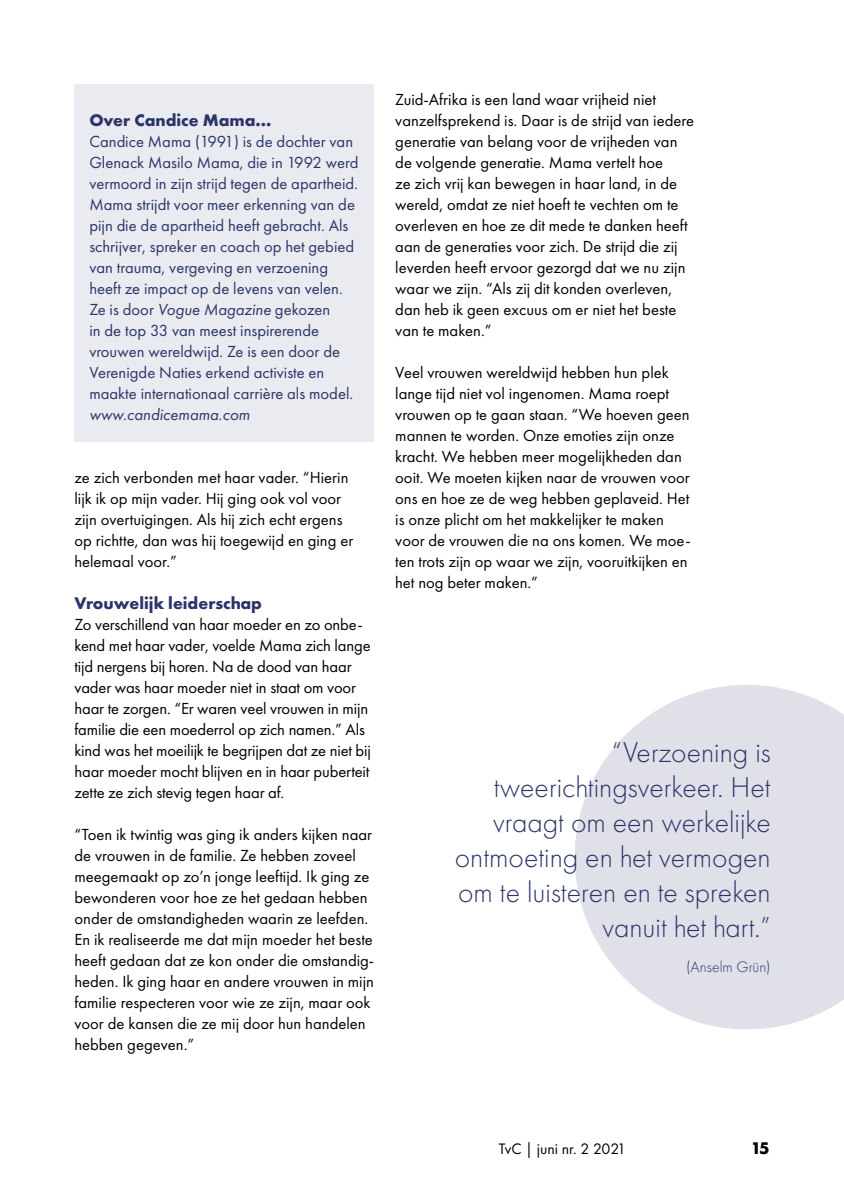
<style>
.page{position:relative;width:844px;height:1191px;background:#fff}
.page>*{position:absolute;margin:0;border:0;box-sizing:border-box;transform-origin:0 0}
.t1{font:300 29.75px/35px "Futura PT";color:#2b3469;text-align:right}
.t2{font:700 17.5px "Futura PT";color:#2b3469}
.t3{font:700 17.5px "Futura PT";color:#000}
.t4{font:16.62px/21px "Futura PT";color:#000}
.t5{font:16.62px/21px "Futura PT";color:#2b3469}
.t6{font:italic 16.62px "Futura PT";color:#2b3469}
.t7{font:15.75px "Futura PT";color:#000}
.t8{font:300 15.75px "Futura PT";color:#2b3469}
.s1{font-style:italic}
</style>
<div class="page">
<div style="left:74px;top:84px;width:300px;height:357px;background:#eaebf0"></div>
<svg style="left:575px;top:685px;width:268px;height:344px;fill:#dfe0e8"></svg>
<p class="t2" style="left:89px;top:109px;width:184px">Over Candice Mama...</p>
<p class="t5" style="left:89px;top:131px;width:270px">Candice Mama (1991) is de dochter van Glenack Masilo Mama, die in 1992 werd vermoord in zijn strijd tegen de apartheid.<br>Mama strijdt voor meer erkenning van de pijn die de apartheid heeft gebracht. Als schrijver, spreker en coach op het gebied van trauma, vergeving en verzoening heeft ze impact op de levens van velen.<br>Ze is door <span class="s1">Vogue Magazine</span> gekozen<br>in de top 33 van meest inspirerende vrouwen wereldwijd. Ze is een door de Verenigde Naties erkend activiste en maakte internationaal carrière als model.</p>
<p class="t6" style="left:89px;top:405px;width:162px">www.candicemama.com</p>
<p class="t4" style="left:74px;top:467px;width:280px">ze zich verbonden met haar vader. “Hierin lijk ik op mijn vader. Hij ging ook vol voor zijn overtuigingen. Als hij zich echt ergens op richtte, dan was hij toegewijd en ging er helemaal voor.”</p>
<p class="t2" style="left:74px;top:592px;width:189px">Vrouwelijk leiderschap</p>
<p class="t4" style="left:74px;top:614px;width:298px">Zo verschillend van haar moeder en zo onbe&shy;kend met haar vader, voelde Mama zich lange tijd nergens bij horen. Na de dood van haar vader was haar moeder niet in staat om voor haar te zorgen. “Er waren veel vrouwen in mijn familie die een moederrol op zich namen.” Als kind was het moeilijk te begrijpen dat ze niet bij haar moeder mocht blijven en in haar puberteit zette ze zich stevig tegen haar af.</p>
<p class="t4" style="left:74px;top:824px;width:301px">“Toen ik twintig was ging ik anders kijken naar de vrouwen in de familie. Ze hebben zoveel meegemaakt op zo’n jonge leeftijd. Ik ging ze bewonderen voor hoe ze het gedaan hebben onder de omstandigheden waarin ze leefden.<br>En ik realiseerde me dat mijn moeder het beste heeft gedaan dat ze kon onder die omstandig&shy;heden. Ik ging haar en andere vrouwen in mijn familie respecteren voor wie ze zijn, maar ook voor de kansen die ze mij door hun handelen hebben gegeven.”</p>
<p class="t4" style="left:395px;top:89px;width:300px">Zuid-Afrika is een land waar vrijheid niet vanzelfsprekend is. Daar is de strijd van iedere generatie van belang voor de vrijheden van de volgende generatie. Mama vertelt hoe<br>ze zich vrij kan bewegen in haar land, in de wereld, omdat ze niet hoeft te vechten om te overleven en hoe ze dit mede te danken heeft aan de generaties voor zich. De strijd die zij leverden heeft ervoor gezorgd dat we nu zijn waar we zijn. “Als zij dit konden overleven, dan heb ik geen excuus om er niet het beste van te maken.”</p>
<p class="t4" style="left:395px;top:362px;width:297px">Veel vrouwen wereldwijd hebben hun plek lange tijd niet vol ingenomen. Mama roept vrouwen op te gaan staan. “We hoeven geen mannen te worden. Onze emoties zijn onze kracht. We hebben meer mogelijkheden dan ooit. We moeten kijken naar de vrouwen voor ons en hoe ze de weg hebben geplaveid. Het is onze plicht om het makkelijker te maken voor de vrouwen die na ons komen. We moe&shy;ten trots zijn op waar we zijn, vooruitkijken en het nog beter maken.”</p>
<h1 class="t1" style="left:454px;top:734px;width:317px">“Verzoening is tweerichtingsverkeer. Het vraagt om een werkelijke ontmoeting en het vermogen om te luisteren en te spreken vanuit het hart.”</h1>
<p class="t8" style="left:686px;top:957px;width:86px">(Anselm Grün)</p>
<p class="t7" style="left:499px;top:1139px;width:129px">TvC | juni nr. 2 2021</p>
<p class="t3" style="left:750px;top:1137px;width:20px">15</p>
</div>
